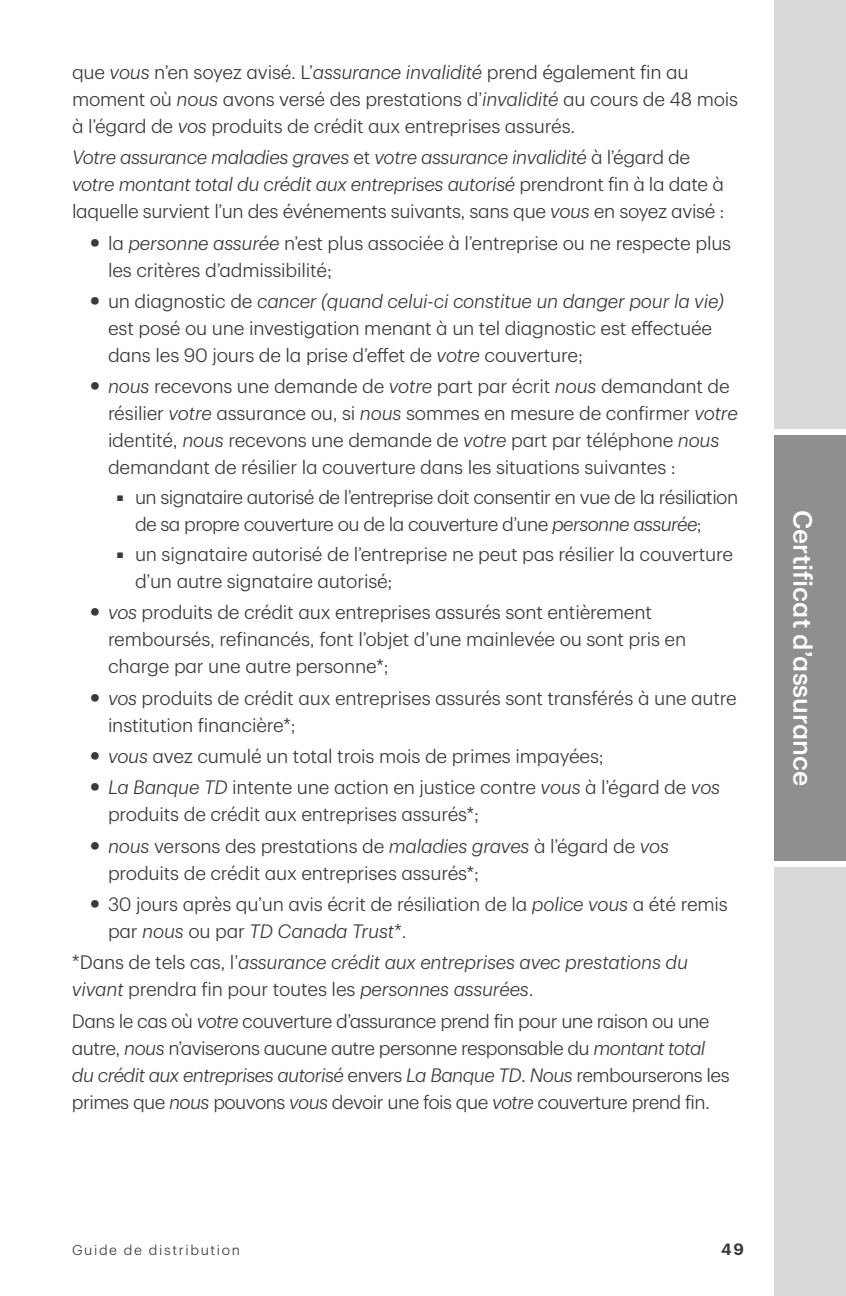
<style>
.page{position:relative;width:846px;height:1296px;background:#fff}
.page>*{position:absolute;margin:0;border:0;box-sizing:border-box;transform-origin:0 0}
.t1{font:500 26px "TD Graphik";color:#fff}
.t2{font:300 19px/27px "TD Graphik";letter-spacing:-.01em;color:#393a39}
.t3{font:300 19px/27px "TD Graphik";letter-spacing:-.03em;color:#393a39}
.t4{font:italic 300 19px/27px "TD Graphik";letter-spacing:-.02em;color:#393a39}
.t5{font:600 16px "TD Graphik";color:#393a39}
.t6{font:300 14px "TD Graphik";letter-spacing:.115em;color:#393a39}
.s1{font-style:italic}
.s2{font-style:normal}
.s3{font-weight:500;font-size:30px}
</style>
<div class="page">
<div style="left:774px;top:432px;width:72px;height:432px;background:#8e8f90"></div>
<div style="left:774px;top:864px;width:72px;height:432px;background:#d8d9d9"></div>
<div style="left:774px;top:0;width:72px;height:432px;background:#d8d9d9"></div>
<div style="left:774px;top:429px;width:72px;height:6px;background:#fff"></div>
<div style="left:774px;top:861px;width:72px;height:6px;background:#fff"></div>
<p class="t2" style="left:72px;top:57px;width:668px">que <span class="s1">vous</span> n’en soyez avisé. L’<span class="s1">assurance invalidité</span> prend également fin au moment où <span class="s1">nous</span> avons versé des prestations d’<span class="s1">invalidité</span> au cours de 48 mois à l’égard de <span class="s1">vos</span> produits de crédit aux entreprises assurés.</p>
<p class="t4" style="left:72px;top:142px;width:654px">Votre assurance maladies graves <span class="s2">et</span> votre assurance invalidité <span class="s2">à l’égard de </span>votre montant total du crédit aux entreprises autorisé <span class="s2">prendront fin à la date à laquelle survient l’un des événements suivants, sans que</span> vous <span class="s2">en soyez avisé :</span></p>
<p class="t2" style="left:108px;top:228px;width:625px;text-indent:-18px"><span class="s3">•</span> la <span class="s1">personne assurée</span> n’est plus associée à l’entreprise ou ne respecte plus les critères d’admissibilité;</p>
<p class="t2" style="left:108px;top:286px;width:617px;text-indent:-18px"><span class="s3">•</span> un diagnostic de <span class="s1">cancer (quand celui-ci constitue un danger pour la vie) </span>est posé ou une investigation menant à un tel diagnostic est effectuée dans les 90 jours de la prise d’effet de <span class="s1">votre</span> couverture;</p>
<p class="t2" style="left:108px;top:371px;width:631px;text-indent:-18px"><span class="s3">•</span> <span class="s1">nous</span> recevons une demande de <span class="s1">votre</span> part par écrit <span class="s1">nous</span> demandant de résilier <span class="s1">votre</span> assurance ou, si <span class="s1">nous</span> sommes en mesure de confirmer <span class="s1">votre </span>identité, <span class="s1">nous</span> recevons une demande de <span class="s1">votre</span> part par téléphone <span class="s1">nous </span>demandant de résilier la couverture dans les situations suivantes :</p>
<p class="t3" style="left:135px;top:482px;width:605px;text-indent:-18px">■ un signataire autorisé de l’entreprise doit consentir en vue de la résiliation de sa propre couverture ou de la couverture d’une <span class="s1">personne assurée</span>;</p>
<p class="t2" style="left:135px;top:539px;width:600px;text-indent:-18px">■ un signataire autorisé de l’entreprise ne peut pas résilier la couverture d’un autre signataire autorisé;</p>
<p class="t2" style="left:108px;top:597px;width:580px;text-indent:-18px"><span class="s3">•</span> <span class="s1">vos</span> produits de crédit aux entreprises assurés sont entièrement remboursés, refinancés, font l’objet d’une mainlevée ou sont pris en charge par une autre personne*;</p>
<p class="t2" style="left:108px;top:683px;width:630px;text-indent:-18px"><span class="s3">•</span> <span class="s1">vos</span> produits de crédit aux entreprises assurés sont transférés à une autre institution financière*;</p>
<p class="t2" style="left:90px;top:741px;width:515px"><span class="s3">•</span> <span class="s1">vous</span> avez cumulé un total trois mois de primes impayées;</p>
<p class="t2" style="left:108px;top:772px;width:614px;text-indent:-18px"><span class="s3">•</span> <span class="s1">La Banque TD</span> intente une action en justice contre <span class="s1">vous</span> à l’égard de <span class="s1">vos </span>produits de crédit aux entreprises assurés*;</p>
<p class="t2" style="left:108px;top:831px;width:563px;text-indent:-18px"><span class="s3">•</span> <span class="s1">nous</span> versons des prestations de <span class="s1">maladies graves</span> à l’égard de <span class="s1">vos </span>produits de crédit aux entreprises assurés*;</p>
<p class="t2" style="left:108px;top:889px;width:621px;text-indent:-18px"><span class="s3">•</span> 30 jours après qu’un avis écrit de résiliation de la <span class="s1">police vous</span> a été remis par <span class="s1">nous</span> ou par <span class="s1">TD Canada Trust</span>*.</p>
<p class="t4" style="left:72px;top:947px;width:618px"><span class="s2">*Dans de tels cas, l’</span>assurance crédit aux entreprises avec prestations du vivant <span class="s2">prendra fin pour toutes les</span> personnes assurées<span class="s2">.</span></p>
<p class="t3" style="left:72px;top:1006px;width:659px">Dans le cas où <span class="s1">votre</span> couverture d’assurance prend fin pour une raison ou une autre, <span class="s1">nous</span> n’aviserons aucune autre personne responsable du <span class="s1">montant total du crédit aux entreprises autorisé</span> envers <span class="s1">La Banque TD</span>. <span class="s1">Nous</span> rembourserons les primes que <span class="s1">nous</span> pouvons <span class="s1">vous</span> devoir une fois que <span class="s1">votre</span> couverture prend fin.</p>
<h1 class="t1" style="left:823px;top:510px;width:278px;rotate:90deg">Certificat d’assurance</h1>
<p class="t6" style="left:72px;top:1240px;width:170px">Guide de distribution</p>
<p class="t5" style="left:721px;top:1237px;width:24px">49</p>
</div>
